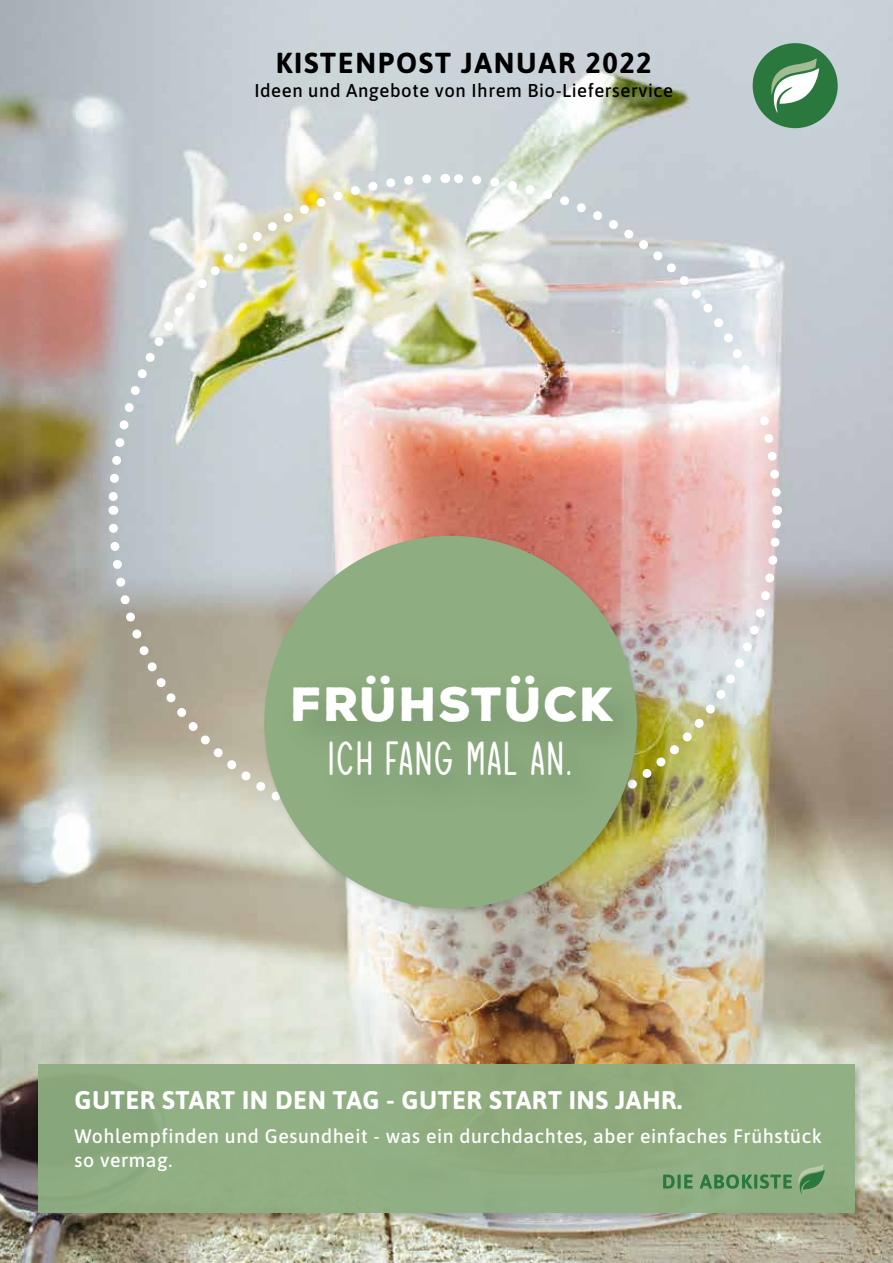
<style>
.page{position:relative;width:893px;height:1263px;background:#fff}
.page>*{position:absolute;margin:0;border:0;box-sizing:border-box;transform-origin:0 0}
.t1{font:48px "Cherish Today";letter-spacing:.04em;color:#fff}
.t2{font:900 46.5px "Nexa Rust Sans";letter-spacing:.04em;color:#fff}
.t3{font:700 28.8px "Asap";letter-spacing:.06em;color:#000}
.t4{font:700 25.5px "Asap";letter-spacing:.02em;color:#fff}
.t5{font:500 19.5px/24px "Asap";letter-spacing:.03em;color:#fff}
.t6{font:500 18.6px "Asap";letter-spacing:.03em;color:#000}
</style>
<div class="page">
<img style="left:0;top:0;width:893px;height:1263px">
<img style="left:453px;top:510px;width:333px;height:341px">
<img style="left:445px;top:169px;width:341px;height:333px">
<img style="left:104px;top:169px;width:332px;height:341px">
<svg style="left:104px;top:519px;width:341px;height:332px;background:#bdbbaf"></svg>
<div style="left:753px;top:43px;width:85px;height:85px;background:#2a783d;border-radius:50%"></div>
<svg style="left:771px;top:59px;width:48px;height:54px"></svg>
<div style="left:38px;top:1063px;width:826px;height:159px;background:#000;opacity:.15"></div>
<div style="left:38px;top:1064px;width:817px;height:149px;background:#8eae81"></div>
<svg style="left:663px;top:1174px;width:129px;height:15px"></svg>
<svg style="left:798px;top:1164px;width:27px;height:30px"></svg>
<div style="left:262px;top:534px;width:383px;height:383px;background:#000;opacity:.15"></div>
<div style="left:264px;top:536px;width:373px;height:372px;background:#8eae81;border-radius:50%"></div>
<div style="left:278px;top:662px;width:378px;height:159px;background:#000;opacity:.2"></div>
<h3 class="t3" style="left:276px;top:43px;width:377px">KISTENPOST JANUAR 2022</h3>
<p class="t6" style="left:254px;top:78px;width:420px">Ideen und Angebote von Ihrem Bio-Lieferservice</p>
<h2 class="t2" style="left:291px;top:672px;width:325px">FRÜHSTÜCK</h2>
<h1 class="t1" style="left:328px;top:733px;width:245px">ICH FANG MAL AN.</h1>
<h3 class="t4" style="left:75px;top:1082px;width:609px">GUTER START IN DEN TAG - GUTER START INS JAHR.</h3>
<p class="t5" style="left:74px;top:1123px;width:749px">Wohlempfinden und Gesundheit - was ein durchdachtes, aber einfaches Frühstück so vermag.</p>
</div>
